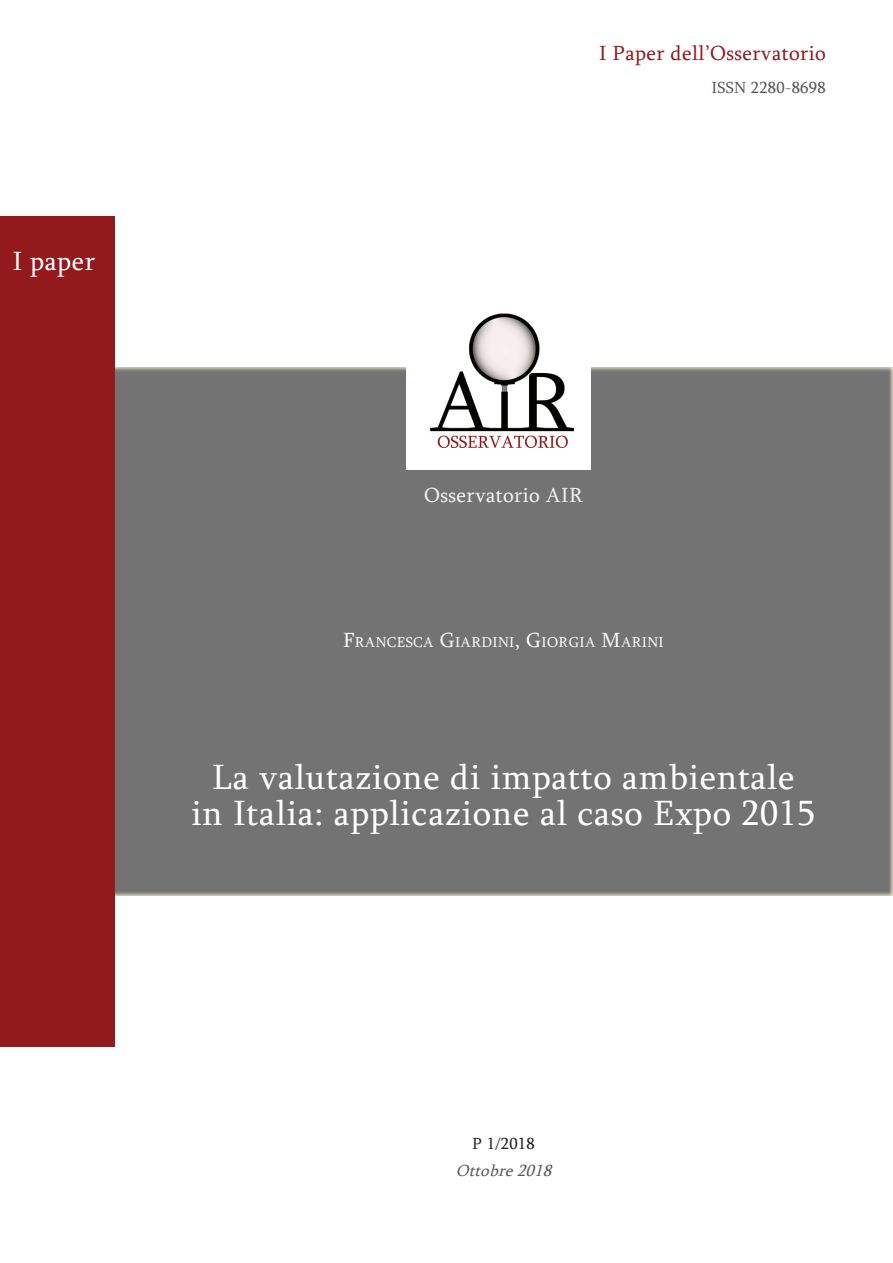
<style>
.page{position:relative;width:893px;height:1263px;background:#fff}
.page>*{position:absolute;margin:0;border:0;box-sizing:border-box;transform-origin:0 0}
.t1{font:36px/36px "Sylfaen";letter-spacing:.02em;color:#fff;text-align:center}
.t2{font:27px "Sylfaen";letter-spacing:.02em;color:#fff}
.t3{font:21px "Sylfaen";letter-spacing:.02em;color:#931a1e}
.t4{font:21px "Sylfaen";letter-spacing:.02em;color:#f2f3f4}
.t5{font:16.5px "Sylfaen";letter-spacing:.02em;color:#57585a}
.t6{font:italic 16.5px "Sylfaen";color:#57585a}
.t7{font:16.5px "Sylfaen";color:#231f20}
.t8{font:14.7px "Sylfaen";letter-spacing:.03em;color:#fff}
.s1{font-size:21px}
</style>
<div class="page">
<div style="left:114px;top:368px;width:779px;height:527px;background:#737373"></div>
<img style="left:406px;top:313px;width:185px;height:157px">
<div style="left:0;top:216px;width:114px;height:831px;background:#92191c"></div>
<p class="t2" style="left:13px;top:243px;width:84px">I paper</p>
<p class="t3" style="left:599px;top:39px;width:228px">I Paper dell’Osservatorio</p>
<p class="t5" style="left:711px;top:76px;width:116px">ISSN 2280-8698</p>
<p class="t4" style="left:424px;top:481px;width:160px">Osservatorio AIR</p>
<p class="t8" style="left:343px;top:632px;width:322px"><span class="s1">F</span>RANCESCA <span class="s1">G</span>IARDINI<span class="s1">, G</span>IORGIA <span class="s1">M</span>ARINI</p>
<p class="t1" style="left:191px;top:758px;width:626px">La valutazione di impatto ambientale<br>in Italia: applicazione al caso Expo 2015</p>
<p class="t7" style="left:472px;top:1132px;width:64px">P 1/2018</p>
<p class="t6" style="left:456px;top:1159px;width:102px">Ottobre2018</p>
</div>
